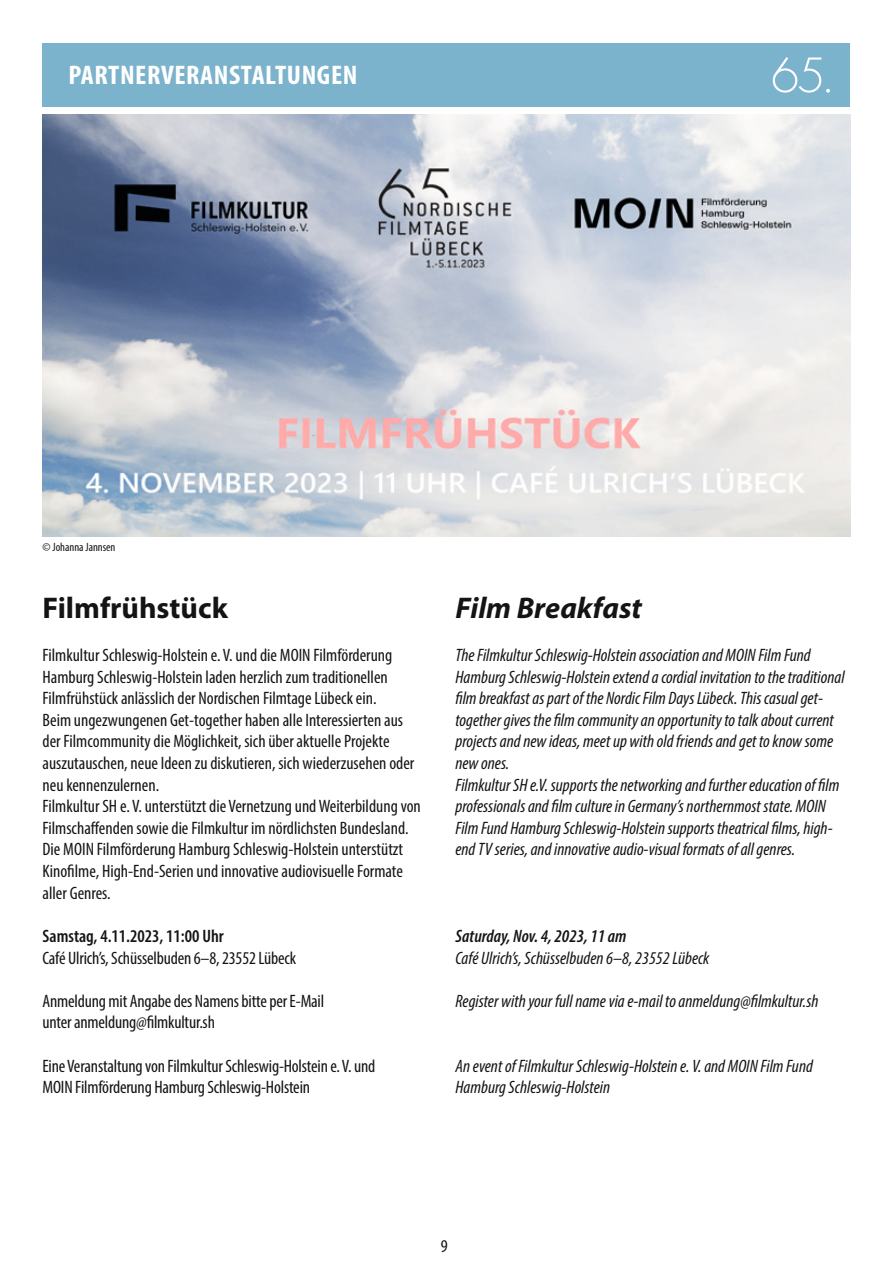
<style>
.page{position:relative;width:893px;height:1263px;background:#fff}
.page>*{position:absolute;margin:0;border:0;box-sizing:border-box;transform-origin:0 0}
.t1{font:700 30px "Myriad Pro";color:#131413}
.englisch_1{font:italic 700 30px "Myriad Pro";color:#131413}
.t2{font:700 condensed 27px "Myriad Pro";letter-spacing:.02em;color:#fff;scale:1.05 1}
.t3{font:condensed 18px/21.6px "Myriad Pro";color:#131413}
.englisch_1-2{font:italic condensed 18px/21.6px "Myriad Pro";color:#131413}
.t4{font:600 condensed 18px "Myriad Pro";color:#131413}
.t5{font:italic 600 condensed 18px "Myriad Pro";color:#131413}
.t6{font:condensed 12px "Myriad Pro";color:#131413}
</style>
<div class="page">
<img style="left:43px;top:115px;width:807px;height:421px">
<div style="left:43px;top:43px;width:807px;height:64px;background:#7bb3cc"></div>
<svg style="left:773px;top:57px;width:57px;height:36px"></svg>
<p class="t2" style="left:68px;top:58px;width:277px">PARTNERVERANSTALTUNGEN</p>
<p class="t6" style="left:43px;top:540px;width:74px">© Johanna Jannsen</p>
<p class="t1" style="left:43px;top:588px;width:187px">Filmfrühstück</p>
<p class="t3" style="left:43px;top:644px;width:351px">Filmkultur Schleswig-Holstein e. V. und die MOIN Filmförderung<br>Hamburg Schleswig-Holstein laden herzlich zum traditionellen<br>Filmfrühstück anlässlich der Nordischen Filmtage Lübeck ein.</p>
<p class="t3" style="left:43px;top:709px;width:373px">Beim ungezwungenen Get-together haben alle Interessierten aus der Filmcommunity die Möglichkeit, sich über aktuelle Projekte auszutauschen, neue Ideen zu diskutieren, sich wiederzusehen oder neu kennenzulernen.</p>
<p class="t3" style="left:43px;top:795px;width:380px">Filmkultur SH e. V. unterstützt die Vernetzung und Weiterbildung von Filmschaffenden sowie die Filmkultur im nördlichsten Bundesland.<br>Die MOIN Filmförderung Hamburg Schleswig-Holstein unterstützt Kinofilme, High-End-Serien und innovative audiovisuelle Formate aller Genres.</p>
<p class="t4" style="left:43px;top:925px;width:183px">Samstag, 4.11.2023, 11:00 Uhr</p>
<p class="t3" style="left:43px;top:946px;width:255px">Café Ulrich’s, Schüsselbuden 6–8, 23552 Lübeck</p>
<p class="t3" style="left:43px;top:990px;width:283px">Anmeldung mit Angabe des Namens bitte per E-Mail</p>
<p class="t3" style="left:43px;top:1011px;width:174px">unter anmeldung@filmkultur.sh</p>
<p class="t3" style="left:43px;top:1054px;width:334px">Eine Veranstaltung von Filmkultur Schleswig-Holstein e. V. und<br>MOIN Filmförderung Hamburg Schleswig-Holstein</p>
<p class="englisch_1" style="left:455px;top:588px;width:188px">Film Breakfast</p>
<p class="englisch_1-2" style="left:455px;top:644px;width:391px">The Filmkultur Schleswig-Holstein association and MOIN Film Fund Hamburg Schleswig-Holstein extend a cordial invitation to the traditional film breakfast as part of the Nordic Film Days Lübeck. This casual get&shy;together gives the film community an opportunity to talk about current projects and new ideas, meet up with old friends and get to know some new ones.</p>
<p class="englisch_1-2" style="left:455px;top:774px;width:385px">Filmkultur SH e.V. supports the networking and further education of film professionals and film culture in Germany’s northernmost state. MOIN Film Fund Hamburg Schleswig-Holstein supports theatrical films, high&shy;end TV series, and innovative audio-visual formats of all genres.</p>
<p class="t5" style="left:455px;top:925px;width:172px">Saturday, Nov. 4, 2023, 11 am</p>
<p class="englisch_1-2" style="left:455px;top:946px;width:255px">Café Ulrich’s, Schüsselbuden 6–8, 23552 Lübeck</p>
<p class="englisch_1-2" style="left:455px;top:990px;width:365px">Register with your full name via e-mail to anmeldung@filmkultur.sh</p>
<p class="englisch_1-2" style="left:455px;top:1054px;width:359px">An event of Filmkultur Schleswig-Holstein e. V. and MOIN Film Fund<br>Hamburg Schleswig-Holstein</p>
<p class="t3" style="left:441px;top:1235px;width:8px">9</p>
</div>
